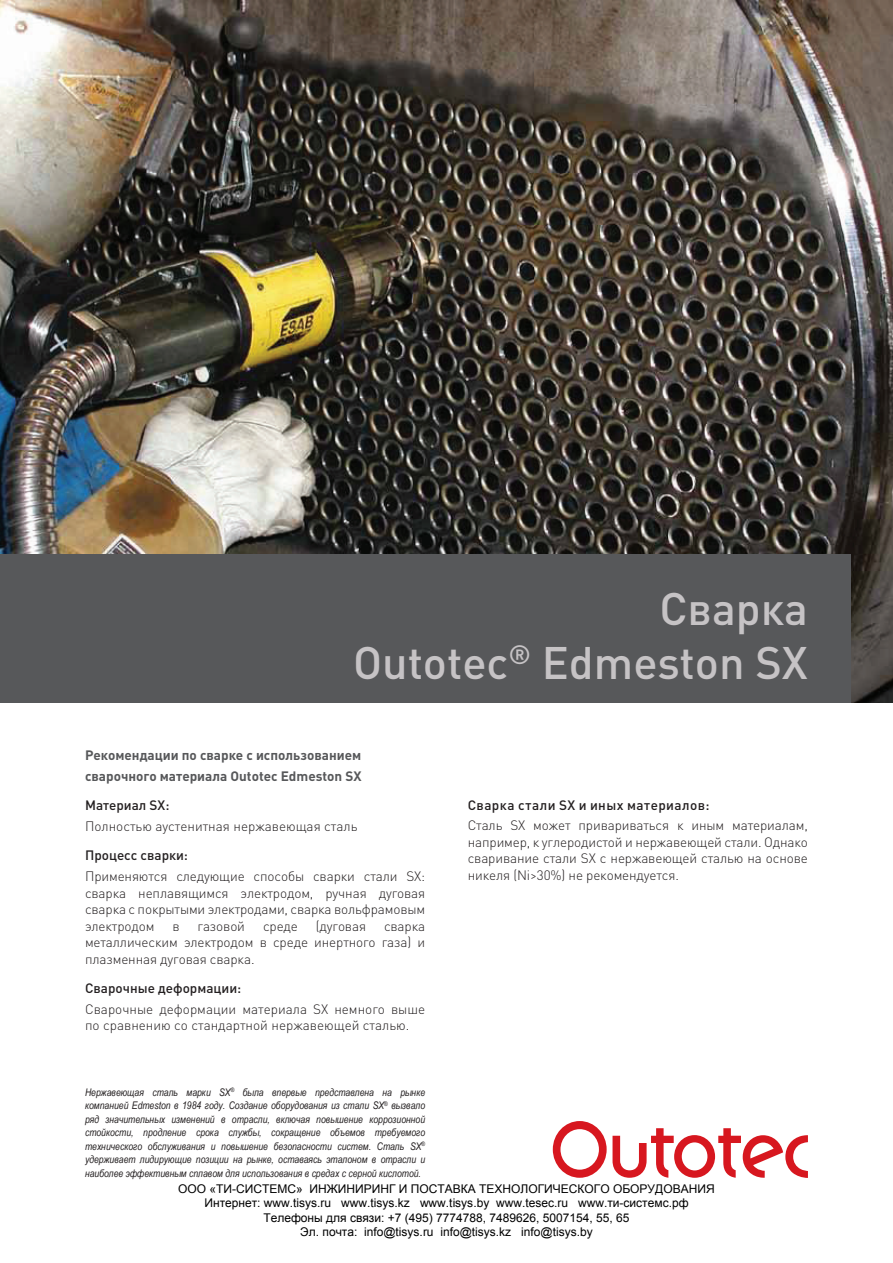
<style>
.page{position:relative;width:893px;height:1263px;background:#fff}
.page>*{position:absolute;margin:0;border:0;box-sizing:border-box;transform-origin:0 0}
.t1{font:500 45px/54px "DIN Pro";color:#c6c3c5;text-align:right}
.t2{font:300 13.5px/16.5px "DIN Pro";letter-spacing:-.01em;color:#231f20;text-align:justify}
.t3{font:700 13.5px/21px "DIN Pro";color:#57585a}
.t4{font:500 13.5px "DIN Pro";color:#231f20}
.t5{font:500 13.5px "DIN Pro";letter-spacing:.03em;color:#231f20}
.t6{font:12px/14.4px "Arial";color:#000;text-align:center}
.t7{font:italic 10.5px/13.5px "Arial Narrow";color:#231f20;text-align:justify}
</style>
<div class="page">
<img style="left:0;top:0;width:893px;height:702px">
<div style="left:0;top:554px;width:850px;height:149px;background:#57585a"></div>
<svg style="left:553px;top:1121px;width:255px;height:57px"></svg>
<h1 class="t1" style="left:353px;top:580px;width:456px">Сварка<br>Outotec<sup>®</sup> Edmeston SX</h1>
<p class="t3" style="left:85px;top:744px;width:278px">Рекомендации по сварке с использованием сварочного материала Outotec Edmeston SX</p>
<p class="t4" style="left:85px;top:796px;width:86px">Материал SX:</p>
<p class="t2" style="left:85px;top:817px;width:274px">Полностью аустенитная нержавеющая сталь</p>
<p class="t4" style="left:85px;top:846px;width:105px">Процесс сварки:</p>
<p class="t2" style="left:85px;top:867px;width:342px">Применяются следующие способы сварки стали SX: сварка неплавящимся электродом, ручная дуговая сварка с покрытыми электродами, сварка вольфрамовым электродом</p>
<p class="t2" style="left:172px;top:917px;width:9px">в</p>
<p class="t2" style="left:198px;top:917px;width:49px">газовой</p>
<p class="t2" style="left:263px;top:917px;width:36px">среде</p>
<p class="t2" style="left:316px;top:917px;width:52px">(дуговая</p>
<p class="t2" style="left:85px;top:917px;width:342px;text-indent:299px">сварка металлическим электродом в среде инертного газа) и плазменная дуговая сварка.</p>
<p class="t4" style="left:85px;top:979px;width:158px">Сварочные деформации:</p>
<p class="t2" style="left:85px;top:1000px;width:342px">Сварочные деформации материала SX немного выше по сравнению со стандартной нержавеющей сталью.</p>
<p class="t7" style="left:85px;top:1085px;width:342px">Нержавеющая сталь марки SX<sup>®</sup> была впервые представлена на рынке компанией Edmeston в 1984 году. Создание оборудования из стали SX<sup>®</sup> вызвало ряд значительных изменений в отрасли, включая повышение коррозионной стойкости, продление срока службы, сокращение объемов требуемого технического обслуживания и повышение безопасности систем. Сталь SX<sup>® </sup>удерживает лидирующие позиции на рынке, оставаясь эталоном в отрасли и наиболее эффективным сплавом для использования в средах с серной кислотой.</p>
<p class="t5" style="left:468px;top:795px;width:243px">Сварка стали SX и иных материалов:</p>
<p class="t2" style="left:468px;top:817px;width:342px">Сталь SX может привариваться к иным материалам, например, к углеродистой и нержавеющей стали. Однако сваривание стали SX с нержавеющей сталью на основе никеля (Ni&gt;30%) не рекомендуется.</p>
<p class="t6" style="left:178px;top:1182px;width:538px">ООО «ТИ-СИСТЕМС» ИНЖИНИРИНГ И ПОСТАВКА ТЕХНОЛОГИЧЕСКОГО ОБОРУДОВАНИЯ Интернет: www.tisys.ru www.tisys.kz www.tisys.by www.tesec.ru www.ти-системс.рф Телефоны для связи: +7 (495) 7774788, 7489626, 5007154, 55, 65<br>Эл. почта: info@tisys.ru info@tisys.kz info@tisys.by</p>
</div>
